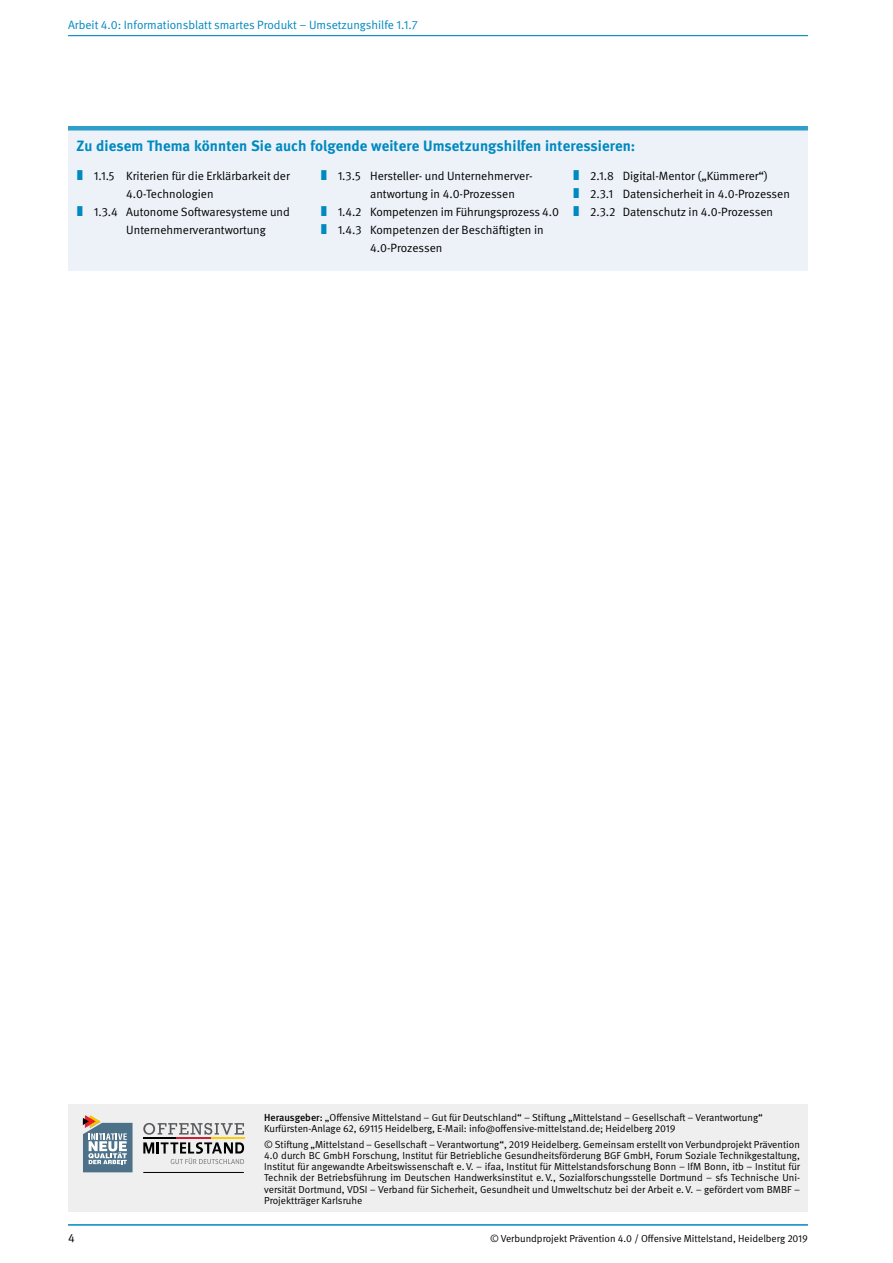
<style>
.page{position:relative;width:893px;height:1263px;background:#fff}
.page>*{position:absolute;margin:0;border:0;box-sizing:border-box;transform-origin:0 0}
.L_H3_Quellen{font:700 15px "DGUV Meta";letter-spacing:.005em;color:#0089c0}
.t1{font:12px/18px "DGUV Meta";color:#000}
.t2{font:12px "DGUV Meta";color:#0089c0}
.t3{font:10.2px/11.2px "DGUV Meta";color:#000}
.s1{font-weight:500}
</style>
<div class="page">
<hr style="left:68px;top:35px;width:740px;height:1px;background:#0089c0">
<hr style="left:68px;top:1224px;width:740px;height:2px;background:#0089c0">
<div style="left:68px;top:1105px;width:740px;height:107px;background:#efeff0"></div>
<svg style="left:83px;top:1115px;width:50px;height:57px"></svg>
<hr style="left:143px;top:1172px;width:101px;height:1px;background:#000">
<hr style="left:143px;top:1137px;width:34px;height:2px;background:#000">
<hr style="left:176px;top:1137px;width:35px;height:2px;background:#c72030">
<hr style="left:211px;top:1137px;width:33px;height:2px;background:#ffcb05">
<svg style="left:143px;top:1123px;width:101px;height:12px"></svg>
<svg style="left:143px;top:1142px;width:101px;height:22px"></svg>
<div style="left:68px;top:126px;width:740px;height:144px;background:#ecf2f8"></div>
<div style="left:68px;top:126px;width:740px;height:5px;background:#2f9ecb"></div>
<p class="t2" style="left:68px;top:18px;width:351px">Arbeit 4.0: Informationsblatt smartes Produkt – Umsetzungshilfe 1.1.7</p>
<p class="L_H3_Quellen" style="left:77px;top:137px;width:560px">Zu diesem Thema könnten Sie auch folgende weitere Umsetzungshilfen interessieren:</p>
<p class="t1" style="left:126px;top:167px;width:165px;text-indent:-32px">1.1.5 Kriterien für die Erklärbarkeit der<br>4.0-Technologien</p>
<p class="t1" style="left:126px;top:203px;width:165px;text-indent:-32px">1.3.4 Autonome Softwaresysteme und<br>Unternehmerverantwortung</p>
<p class="t1" style="left:590px;top:167px;width:179px">2.1.8 Digital-Mentor („Kümmerer“)</p>
<p class="t1" style="left:590px;top:185px;width:201px">2.3.1 Datensicherheit in 4.0-Prozessen</p>
<p class="t1" style="left:590px;top:203px;width:184px">2.3.2 Datenschutz in 4.0-Prozessen</p>
<p class="t1" style="left:370px;top:167px;width:163px;text-indent:-32px">1.3.5 Hersteller- und Unternehmerver&shy;antwortung in 4.0-Prozessen</p>
<p class="t1" style="left:338px;top:203px;width:223px">1.4.2 Kompetenzen im Führungsprozess 4.0</p>
<p class="t1" style="left:370px;top:221px;width:175px;text-indent:-32px">1.4.3 Kompetenzen der Beschäftigten in<br>4.0-Prozessen</p>
<p class="t3" style="left:264px;top:1112px;width:500px"><span class="s1">Herausgeber:</span> „Offensive Mittelstand – Gut für Deutschland“ – Stiftung „Mittelstand – Gesellschaft – Verantwortung“<br>Kurfürsten-Anlage 62, 69115 Heidelberg, E-Mail: info@offensive-mittelstand.de; Heidelberg 2019</p>
<p class="t3" style="left:264px;top:1138px;width:537px;text-align:justify">© Stiftung „Mittelstand – Gesellschaft – Verantwortung“, 2019 Heidelberg. Gemeinsam erstellt von Verbundprojekt Prävention 4.0 durch BC GmbH Forschung, Institut für Betriebliche Gesundheitsförderung BGF GmbH, Forum Soziale Technikgestaltung, Institut für angewandte Arbeitswissenschaft e. V. – ifaa, Institut für Mittelstandsforschung Bonn – IfM Bonn, itb – Institut für Technik der Betriebsführung im Deutschen Handwerksinstitut e. V., Sozialforschungsstelle Dortmund – sfs Technische Uni&shy;versität Dortmund, VDSI – Verband für Sicherheit, Gesundheit und Umweltschutz bei der Arbeit e. V. – gefördert vom BMBF – Projektträger Karlsruhe</p>
<p class="t1" style="left:68px;top:1229px;width:8px">4</p>
<p class="t3" style="left:490px;top:1233px;width:319px">© Verbundprojekt Prävention 4.0 / Offensive Mittelstand, Heidelberg 2019</p>
</div>
